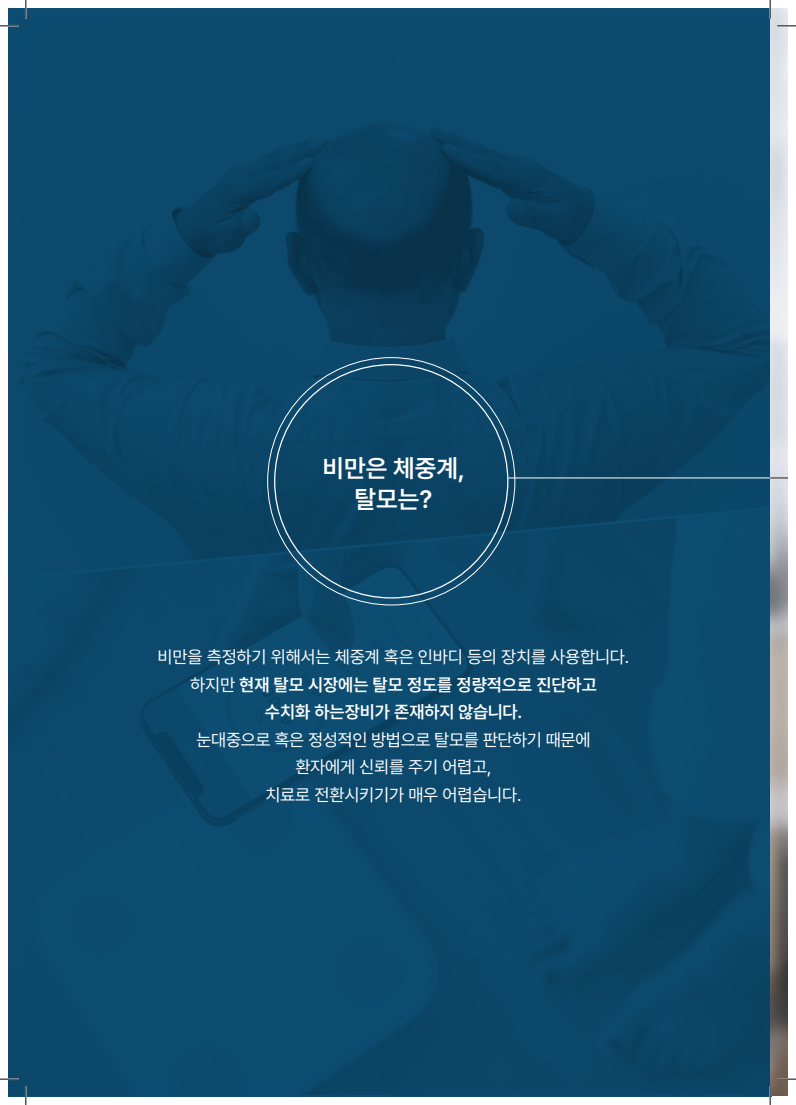
<style>
.page{position:relative;width:796px;height:1105px;background:#fff}
.page>*{position:absolute;margin:0;border:0;box-sizing:border-box;transform-origin:0 0}
.t1{font:600 25px/31.2px "Pretendard";color:#fff;text-align:center}
.t2{font:600 17.5px/27.5px "Pretendard";color:#fff;text-align:center}
.t3{font:17.5px/27.5px "Pretendard";letter-spacing:-.015em;color:#fff;text-align:center}
.s1{font-weight:400}
</style>
<div class="page">
<img style="left:8px;top:14px;width:762px;height:495px">
<img style="left:8px;top:509px;width:762px;height:585px">
<hr style="left:508px;top:477px;width:262px;height:1px;background:#fff">
<img style="left:770px;top:8px;width:18px;height:1086px">
<svg style="left:770px;top:477px;width:18px;height:1px"></svg>
<svg style="left:0;top:25px;width:19px;height:2px"></svg>
<svg style="left:777px;top:25px;width:19px;height:2px"></svg>
<svg style="left:0;top:1077px;width:19px;height:2px"></svg>
<svg style="left:777px;top:1077px;width:19px;height:2px"></svg>
<svg style="left:25px;top:0;width:2px;height:19px"></svg>
<svg style="left:25px;top:1085px;width:2px;height:19px"></svg>
<svg style="left:769px;top:0;width:2px;height:19px"></svg>
<svg style="left:769px;top:1085px;width:2px;height:19px"></svg>
<h1 class="t1" style="left:322px;top:451px;width:144px">비만은 체중계, 탈모는?</h1>
<p class="t2" style="left:158px;top:642px;width:473px"><span class="s1">비만을 측정하기 위해서는 체중계 혹은 인바디 등의 장치를 사용합니다. 하지만</span> 현재 탈모 시장에는 탈모 정도를 정량적으로 진단하고<br>수치화 하는장비가 존재하지 않습니다.</p>
<p class="t3" style="left:196px;top:725px;width:395px">눈대중으로 혹은 정성적인 방법으로 탈모를 판단하기 때문에 환자에게 신뢰를 주기 어렵고,<br>치료로 전환시키기가 매우 어렵습니다.</p>
</div>
